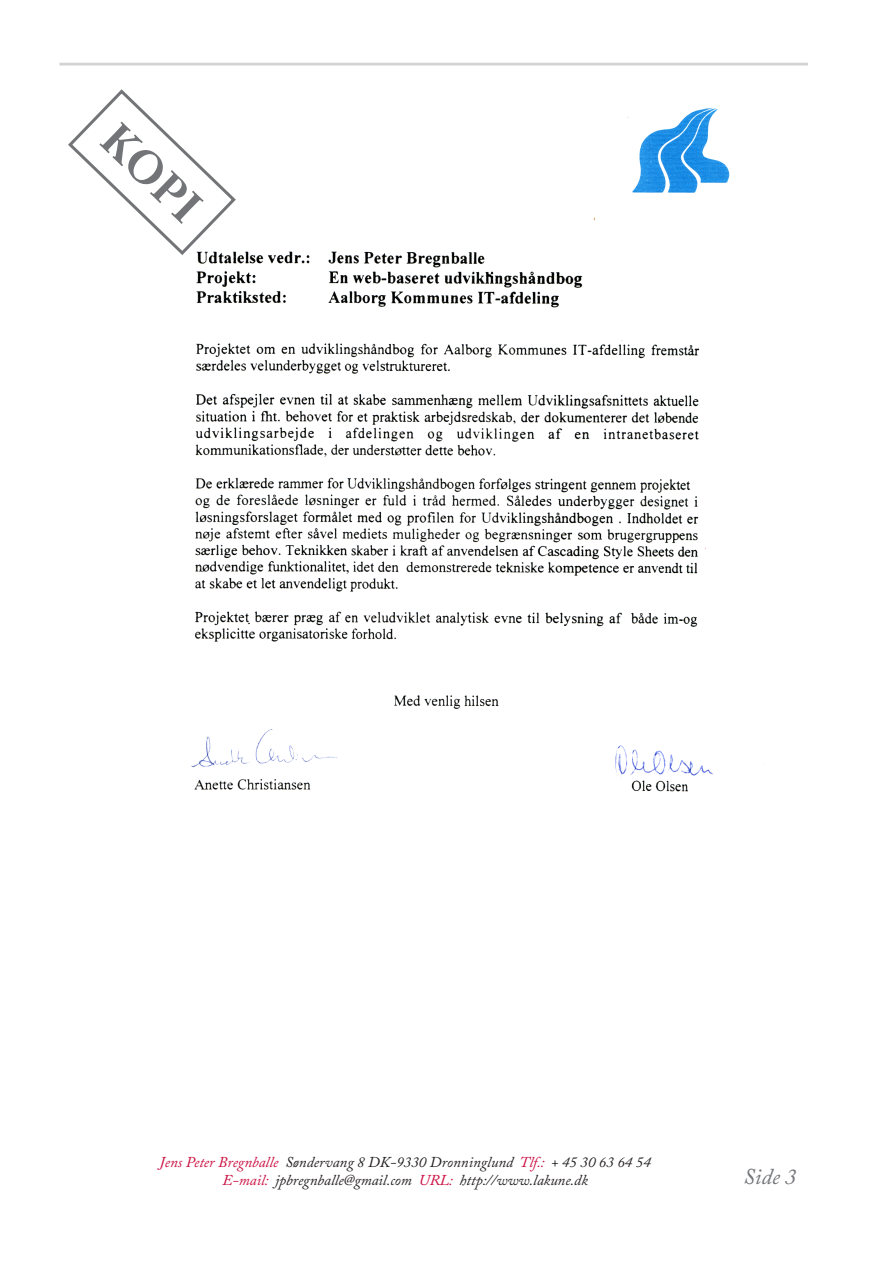
<style>
.page{position:relative;width:893px;height:1263px;background:#fff}
.page>*{position:absolute;margin:0;border:0;box-sizing:border-box;transform-origin:0 0}
.Sidetal{font:700 45px "Adobe Caslon Pro";color:#727477}
.t1{font:italic 22.5px "Adobe Caslon Pro";color:#727477}
.t2{font:italic 15px/18px "Adobe Caslon Pro";color:#231f20;text-align:center}
.s1{color:#cb0e40}
</style>
<div class="page">
<hr style="left:60px;top:63px;width:748px;height:2px;background:#d1d2d4">
<img style="left:191px;top:107px;width:574px;height:685px">
<svg style="left:68px;top:89px;width:170px;height:168px"></svg>
<p class="Sidetal" style="left:127px;top:113px;width:120px;rotate:44deg">KOPI</p>
<p class="t2" style="left:160px;top:1153px;width:493px"><span class="s1">Jens Peter Bregnballe</span> Søndervang 8 DK-9330 Dronninglund <span class="s1">Tlf.:</span> + 45 30 63 64 54<br><span class="s1">E-mail:</span> jpbregnballe@gmail.com <span class="s1">URL:</span> http://www.lakune.dk</p>
<h2 class="t1" style="left:744px;top:1163px;width:54px">Side 3</h2>
</div>
